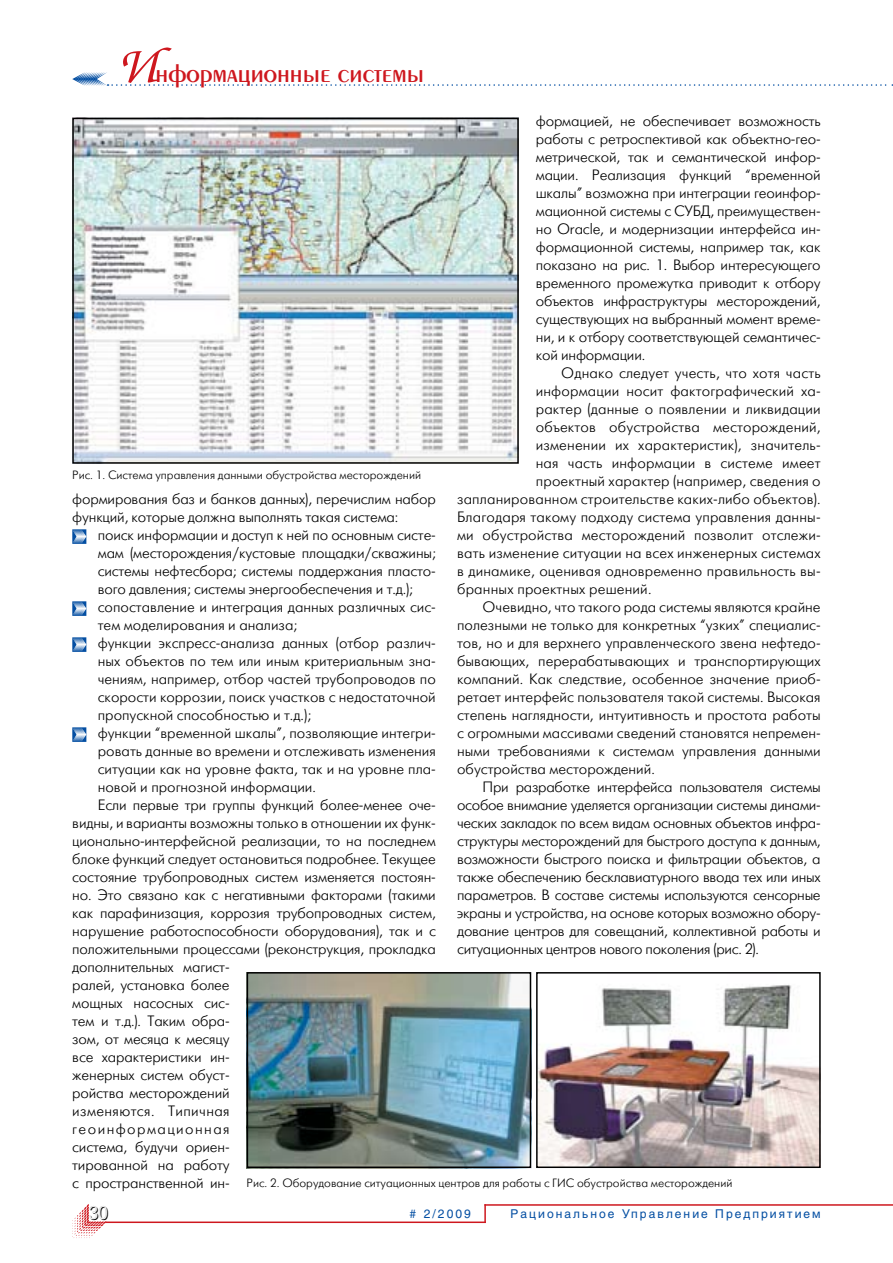
<style>
.page{position:relative;width:893px;height:1263px;background:#fff}
.page>*{position:absolute;margin:0;border:0;box-sizing:border-box;transform-origin:0 0}
.t1{font:27px "Penta Demi";color:#ce171e}
.t2{font:18px "Futuris Shadow C";color:#000}
.t3{font:15px/18px "Futuris Light C";letter-spacing:-.01em;color:#000}
.t4{font:15px "Futuris Light C";letter-spacing:.01em;color:#000}
.t5{font:15px "Futuris Light C";letter-spacing:.025em;color:#000}
.t6{font:15px "Futuris Light C";letter-spacing:.095em;color:#000}
.t7{font:12px "Futuris Light C";color:#000}
.t8{font:12px "Helios";letter-spacing:.17em;color:#034ea2}
.s1{font-family:"Zapf Chancery C";font-weight:500;font-style:italic;font-size:54px}
</style>
<div class="page">
<svg style="left:72px;top:1204px;width:34px;height:34px"></svg>
<svg style="left:484px;top:1206px;width:2px;height:15px"></svg>
<hr style="left:105px;top:1221px;width:381px;height:2px;background:#ce171e">
<hr style="left:484px;top:1204px;width:409px;height:2px;background:#ce171e">
<svg style="left:72px;top:72px;width:821px;height:14px"></svg>
<svg style="left:72px;top:529px;width:14px;height:15px"></svg>
<svg style="left:72px;top:601px;width:14px;height:15px"></svg>
<svg style="left:72px;top:637px;width:14px;height:15px"></svg>
<svg style="left:72px;top:727px;width:14px;height:15px"></svg>
<img style="left:75px;top:121px;width:441px;height:340px">
<div style="left:72px;top:118px;width:447px;height:346px;border:2px solid #000"></div>
<img style="left:250px;top:975px;width:278px;height:190px">
<div style="left:247px;top:972px;width:284px;height:196px;border:2px solid #000"></div>
<img style="left:539px;top:985px;width:279px;height:180px">
<div style="left:536px;top:972px;width:285px;height:196px;border:2px solid #000"></div>
<h1 class="t1" style="left:117px;top:60px;width:309px"><span class="s1">И</span>нформационные системы</h1>
<p class="t3" style="left:536px;top:112px;width:286px;text-align:justify">формацией, не обеспечивает возможность работы с ретроспективой как объектно-гео&shy;метрической, так и семантической инфор&shy;мации. Реализация функций “временной шкалы” возможна при интеграции геоинфор&shy;мационной системы с СУБД, преимуществен&shy;но Oracle, и модернизации интерфейса ин&shy;формационной системы, например так, как показано на рис. 1. Выбор интересующего временного промежутка приводит к отбору объектов инфраструктуры месторождений, существующих на выбранный момент време&shy;ни, и к отбору соответствующей семантичес&shy;кой информации.</p>
<p class="t4" style="left:561px;top:365px;width:261px">Однако следует учесть, что хотя часть</p>
<p class="t4" style="left:536px;top:383px;width:286px">информации носит фактографический ха-</p>
<p class="t4" style="left:536px;top:401px;width:286px">рактер (данные о появлении и ликвидации</p>
<p class="t4" style="left:536px;top:419px;width:286px">объектов обустройства месторождений,</p>
<p class="t4" style="left:536px;top:437px;width:286px">изменении их характеристик), значитель-</p>
<p class="t4" style="left:536px;top:455px;width:286px">ная часть информации в системе имеет</p>
<p class="t4" style="left:536px;top:473px;width:286px">проектный характер (например, сведения о</p>
<p class="t4" style="left:457px;top:491px;width:365px">запланированном строительстве каких-либо объектов).</p>
<p class="t4" style="left:457px;top:509px;width:365px">Благодаря такому подходу система управления данны-</p>
<p class="t4" style="left:457px;top:527px;width:365px">ми обустройства месторождений позволит отслежи-</p>
<p class="t4" style="left:457px;top:545px;width:365px">вать изменение ситуации на всех инженерных системах</p>
<p class="t4" style="left:457px;top:563px;width:365px">в динамике, оценивая одновременно правильность вы-</p>
<p class="t4" style="left:457px;top:581px;width:196px">бранных проектных решений.</p>
<p class="t3" style="left:483px;top:598px;width:340px">Очевидно, что такого рода системы являются крайне</p>
<p class="t3" style="left:457px;top:616px;width:365px">полезными не только для конкретных “узких” специалис-</p>
<p class="t3" style="left:457px;top:634px;width:365px">тов, но и для верхнего управленческого звена нефтедо-</p>
<p class="t3" style="left:457px;top:652px;width:365px">бывающих, перерабатывающих и транспортирующих</p>
<p class="t3" style="left:457px;top:670px;width:365px">компаний. Как следствие, особенное значение приоб-</p>
<p class="t3" style="left:457px;top:688px;width:365px">ретает интерфейс пользователя такой системы. Высокая</p>
<p class="t3" style="left:457px;top:706px;width:365px">степень наглядности, интуитивность и простота работы</p>
<p class="t3" style="left:457px;top:724px;width:365px">с огромными массивами сведений становятся непремен-</p>
<p class="t3" style="left:457px;top:742px;width:365px">ными требованиями к системам управления данными</p>
<p class="t3" style="left:457px;top:760px;width:199px">обустройства месторождений.</p>
<p class="t3" style="left:483px;top:778px;width:340px">При разработке интерфейса пользователя системы</p>
<p class="t3" style="left:457px;top:796px;width:365px">особое внимание уделяется организации системы динами-</p>
<p class="t3" style="left:457px;top:814px;width:365px">ческих закладок по всем видам основных объектов инфра-</p>
<p class="t3" style="left:457px;top:832px;width:365px">структуры месторождений для быстрого доступа к данным,</p>
<p class="t3" style="left:457px;top:850px;width:365px">возможности быстрого поиска и фильтрации объектов, а</p>
<p class="t3" style="left:457px;top:868px;width:365px">также обеспечению бесклавиатурного ввода тех или иных</p>
<p class="t3" style="left:457px;top:886px;width:365px">параметров. В составе системы используются сенсорные</p>
<p class="t3" style="left:457px;top:904px;width:365px">экраны и устройства, на основе которых возможно обору-</p>
<p class="t3" style="left:457px;top:922px;width:365px">дование центров для совещаний, коллективной работы и</p>
<p class="t3" style="left:457px;top:940px;width:303px">ситуационных центров нового поколения (рис. 2).</p>
<p class="t7" style="left:72px;top:469px;width:350px">Рис. 1. Система управления данными обустройства месторождений</p>
<p class="t3" style="left:72px;top:490px;width:365px">формирования баз и банков данных), перечислим набор функций, которые должна выполнять такая система:</p>
<p class="t3" style="left:98px;top:526px;width:340px">поиск информации и доступ к ней по основным систе-</p>
<p class="t3" style="left:98px;top:544px;width:340px">мам (месторождения/кустовые площадки/скважины;</p>
<p class="t3" style="left:98px;top:562px;width:340px">системы нефтесбора; системы поддержания пласто-</p>
<p class="t3" style="left:98px;top:580px;width:317px">вого давления; системы энергообеспечения и т.д.);</p>
<p class="t3" style="left:98px;top:598px;width:340px">сопоставление и интеграция данных различных сис-</p>
<p class="t3" style="left:98px;top:616px;width:201px">тем моделирования и анализа;</p>
<p class="t3" style="left:98px;top:634px;width:340px">функции экспресс-анализа данных (отбор различ-</p>
<p class="t3" style="left:98px;top:652px;width:340px">ных объектов по тем или иным критериальным зна-</p>
<p class="t3" style="left:98px;top:670px;width:339px">чениям, например, отбор частей трубопроводов по</p>
<p class="t3" style="left:98px;top:688px;width:339px">скорости коррозии, поиск участков с недостаточной</p>
<p class="t3" style="left:98px;top:706px;width:215px">пропускной способностью и т.д.);</p>
<p class="t3" style="left:98px;top:724px;width:340px">функции “временной шкалы”, позволяющие интегри-</p>
<p class="t3" style="left:98px;top:742px;width:339px">ровать данные во времени и отслеживать изменения</p>
<p class="t3" style="left:98px;top:760px;width:340px">ситуации как на уровне факта, так и на уровне пла-</p>
<p class="t3" style="left:98px;top:778px;width:220px">новой и прогнозной информации.</p>
<p class="t3" style="left:98px;top:796px;width:340px">Если первые три группы функций более-менее оче-</p>
<p class="t3" style="left:72px;top:814px;width:365px">видны, и варианты возможны только в отношении их функ-</p>
<p class="t3" style="left:72px;top:832px;width:365px">ционально-интерфейсной реализации, то на последнем</p>
<p class="t3" style="left:72px;top:850px;width:365px">блоке функций следует остановиться подробнее. Текущее</p>
<p class="t3" style="left:72px;top:868px;width:365px">состояние трубопроводных систем изменяется постоян-</p>
<p class="t3" style="left:72px;top:886px;width:365px">но. Это связано как с негативными факторами (такими</p>
<p class="t3" style="left:72px;top:904px;width:365px">как парафинизация, коррозия трубопроводных систем,</p>
<p class="t3" style="left:72px;top:922px;width:365px">нарушение работоспособности оборудования), так и с</p>
<p class="t3" style="left:72px;top:940px;width:365px">положительными процессами (реконструкция, прокладка</p>
<p class="t3" style="left:72px;top:958px;width:159px">дополнительных магист-</p>
<p class="t3" style="left:72px;top:976px;width:159px">ралей, установка более</p>
<p class="t3" style="left:72px;top:994px;width:159px">мощных насосных сис-</p>
<p class="t3" style="left:72px;top:1012px;width:159px">тем и т.д.). Таким обра-</p>
<p class="t3" style="left:72px;top:1030px;width:159px">зом, от месяца к месяцу</p>
<p class="t3" style="left:72px;top:1048px;width:159px">все характеристики ин-</p>
<p class="t3" style="left:72px;top:1066px;width:159px">женерных систем обуст-</p>
<p class="t3" style="left:72px;top:1084px;width:159px">ройства месторождений</p>
<p class="t5" style="left:72px;top:1103px;width:159px">изменяются. Типичная</p>
<p class="t6" style="left:72px;top:1121px;width:159px">геоинформационная</p>
<p class="t3" style="left:72px;top:1138px;width:159px">система, будучи ориен-</p>
<p class="t3" style="left:72px;top:1156px;width:159px">тированной на работу</p>
<p class="t3" style="left:72px;top:1174px;width:159px">с пространственной ин-</p>
<p class="t7" style="left:247px;top:1176px;width:487px">Рис. 2. Оборудование ситуационных центров для работы с ГИС обустройства месторождений</p>
<p class="t2" style="left:89px;top:1204px;width:21px">30</p>
<p class="t8" style="left:410px;top:1207px;width:63px"># 2/2009</p>
<p class="t8" style="left:510px;top:1207px;width:312px">Рациональное Управление Предприятием</p>
</div>
